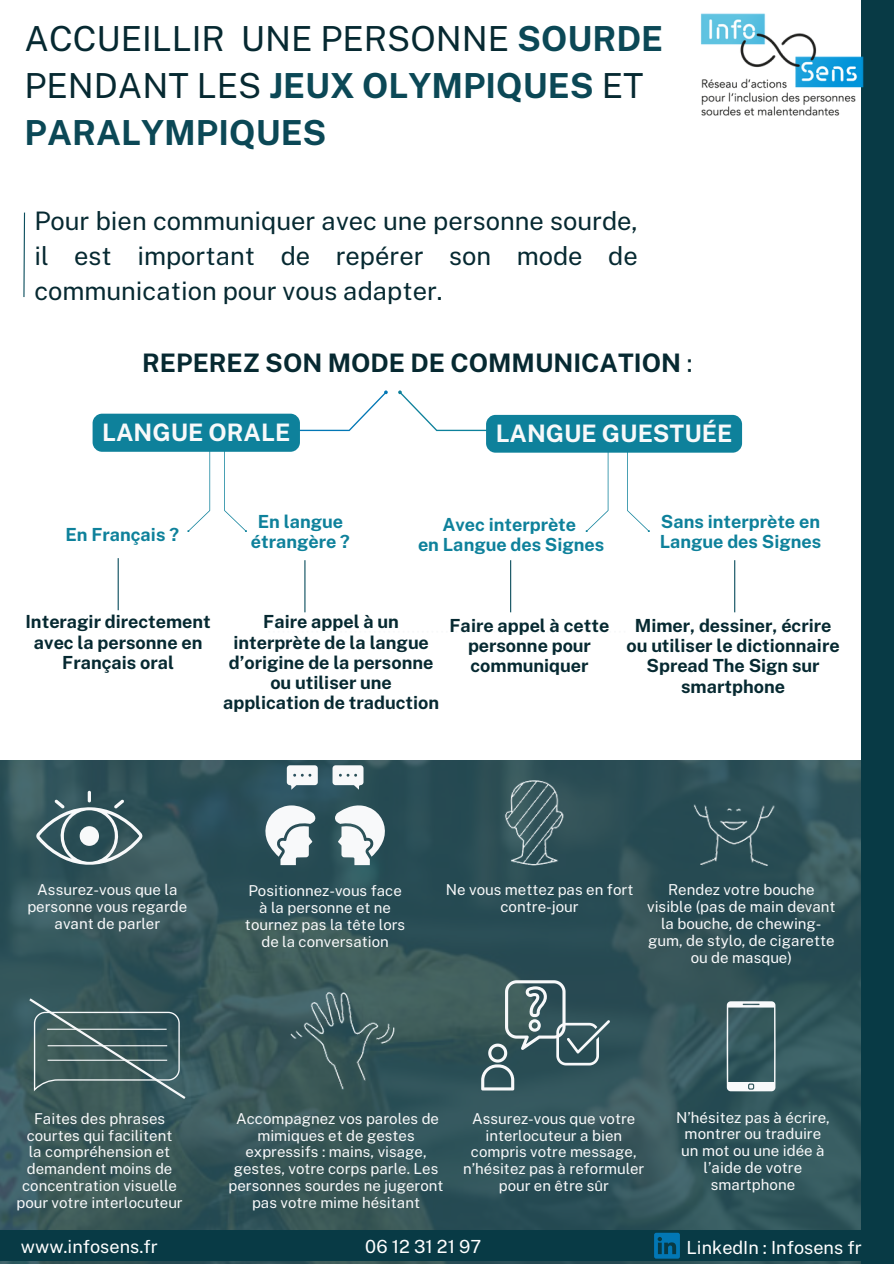
<style>
.page{position:relative;width:894px;height:1264px;background:#fff}
.page>*{position:absolute;margin:0;border:0;box-sizing:border-box;transform-origin:0 0}
.t1{font:34.5px/47.2px "Public Sans";color:#062931}
.t2{font:25.5px/34.8px "Public Sans";color:#062931;text-align:justify}
.t3{font:700 25.5px "Public Sans";color:#062931}
.t4{font:700 24px "Public Sans";color:#f8f9fa}
.t5{font:700 18px/20.2px "Public Sans";color:#062931;text-align:center}
.t6{font:700 18px/20.2px "Public Sans";color:#0e819b}
.t7{font:18px "Public Sans";color:#fff}
.t8{font:15px/16.8px "Public Sans";color:#f8f9fa;text-align:center}
.s1{font-weight:700;color:#0b4856}
.s2{font-weight:400}
</style>
<div class="page">
<svg style="left:187px;top:390px;width:200px;height:142px"></svg>
<svg style="left:398px;top:390px;width:211px;height:142px"></svg>
<svg style="left:625px;top:452px;width:24px;height:80px"></svg>
<hr style="left:118px;top:558px;width:1px;height:52px;background:#0b4e5d">
<hr style="left:304px;top:560px;width:1px;height:52px;background:#0b4e5d">
<hr style="left:510px;top:560px;width:1px;height:52px;background:#0b4e5d">
<hr style="left:734px;top:560px;width:1px;height:52px;background:#0b4e5d">
<img style="left:0;top:761px;width:861px;height:502px">
<div style="left:861px;top:0;width:32px;height:1263px;background:#083a45"></div>
<svg style="left:36px;top:790px;width:106px;height:74px"></svg>
<svg style="left:332px;top:765px;width:31px;height:24px"></svg>
<svg style="left:287px;top:765px;width:31px;height:24px"></svg>
<svg style="left:262px;top:805px;width:53px;height:60px"></svg>
<svg style="left:335px;top:805px;width:52px;height:60px"></svg>
<svg style="left:27px;top:996px;width:161px;height:105px;background:#476466"></svg>
<svg style="left:481px;top:980px;width:128px;height:110px;background:#4c696e"></svg>
<svg style="left:726px;top:1001px;width:48px;height:90px;background:#567478"></svg>
<svg style="left:23px;top:212px;width:3px;height:85px"></svg>
<img style="left:700px;top:13px;width:164px;height:103px">
<img style="left:498px;top:775px;width:68px;height:90px">
<div style="left:0;top:1230px;width:862px;height:31px;background:#083a45"></div>
<svg style="left:654px;top:1232px;width:25px;height:26px"></svg>
<img style="left:268px;top:986px;width:139px;height:104px">
<img style="left:692px;top:803px;width:83px;height:62px">
<div style="left:93px;top:413px;width:207px;height:39px;background:#0e819b;border-radius:10px"></div>
<div style="left:486px;top:415px;width:255px;height:37px;background:#0e819b;border-radius:9px"></div>
<p class="t1" style="left:24px;top:14px;width:640px">ACCUEILLIR UNE PERSONNE <span class="s1">SOURDE<br></span>PENDANT LES <span class="s1">JEUX OLYMPIQUES</span> ET<br><span class="s1">PARALYMPIQUES</span></p>
<p class="t2" style="left:34px;top:204px;width:604px">Pour bien communiquer avec une personne sourde, il est important de repérer son mode de communication pour vous adapter.</p>
<p class="t3" style="left:142px;top:347px;width:552px">REPEREZ SON MODE DE COMMUNICATION <span class="s2">:</span></p>
<p class="t4" style="left:102px;top:418px;width:189px">LANGUE ORALE</p>
<p class="t6" style="left:65px;top:524px;width:115px">En Français ?</p>
<p class="t6" style="left:258px;top:511px;width:87px">En langue</p>
<p class="t6" style="left:251px;top:531px;width:100px">étrangère ?</p>
<p class="t4" style="left:495px;top:419px;width:238px">LANGUE GUESTUÉE</p>
<p class="t6" style="left:442px;top:514px;width:135px">Avec interprète</p>
<p class="t6" style="left:418px;top:534px;width:188px">en Langue des Signes</p>
<p class="t6" style="left:659px;top:511px;width:163px">Sans interprète en<br>Langue des Signes</p>
<p class="t5" style="left:25px;top:611px;width:187px">Interagir directement avec la personne en<br>Français oral</p>
<p class="t5" style="left:223px;top:611px;width:217px">Faire appel à un interprète de la langue d’origine de la personne ou utiliser une application de traduction</p>
<p class="t5" style="left:449px;top:615px;width:161px">Faire appel à cette personne pour communiquer</p>
<p class="t5" style="left:626px;top:615px;width:214px">Mimer, dessiner, écrire ou utiliser le dictionnaire<br>Spread The Sign sur smartphone</p>
<p class="t8" style="left:27px;top:881px;width:161px">Assurez-vous que la personne vous regarde avant de parler</p>
<p class="t8" style="left:245px;top:882px;width:162px">Positionnez-vous face à la personne et ne tournez pas la tête lors de la conversation</p>
<p class="t8" style="left:445px;top:881px;width:189px">Ne vous mettez pas en fort contre-jour</p>
<p class="t8" style="left:647px;top:881px;width:190px">Rendez votre bouche visible (pas de main devant la bouche, de chewing&shy;gum, de stylo, de cigarette ou de masque)</p>
<p class="t8" style="left:34px;top:1109px;width:132px">Faites des phrases</p>
<p class="t8" style="left:27px;top:1126px;width:147px">courtes qui facilitent</p>
<p class="t8" style="left:29px;top:1143px;width:143px">la compréhension et</p>
<p class="t8" style="left:27px;top:1160px;width:147px">demandent moins de</p>
<p class="t8" style="left:22px;top:1177px;width:156px">concentration visuelle</p>
<p class="t8" style="left:16px;top:1194px;width:168px">pour votre interlocuteur</p>
<p class="t8" style="left:228px;top:1109px;width:216px">Accompagnez vos paroles de mimiques et de gestes expressifs : mains, visage, gestes, votre corps parle. Les personnes sourdes ne jugeront pas votre mime hésitant</p>
<p class="t8" style="left:463px;top:1109px;width:183px">Assurez-vous que votre interlocuteur a bien compris votre message, n’hésitez pas à reformuler pour en être sûr</p>
<p class="t8" style="left:676px;top:1108px;width:155px">N’hésitez pas à écrire, montrer ou traduire un mot ou une idée à l’aide de votre smartphone</p>
<p class="t7" style="left:21px;top:1236px;width:138px">www.infosens.fr</p>
<p class="t7" style="left:365px;top:1236px;width:117px">06 12 31 21 97</p>
<p class="t7" style="left:686px;top:1236px;width:177px">LinkedIn : Infosens fr</p>
</div>
